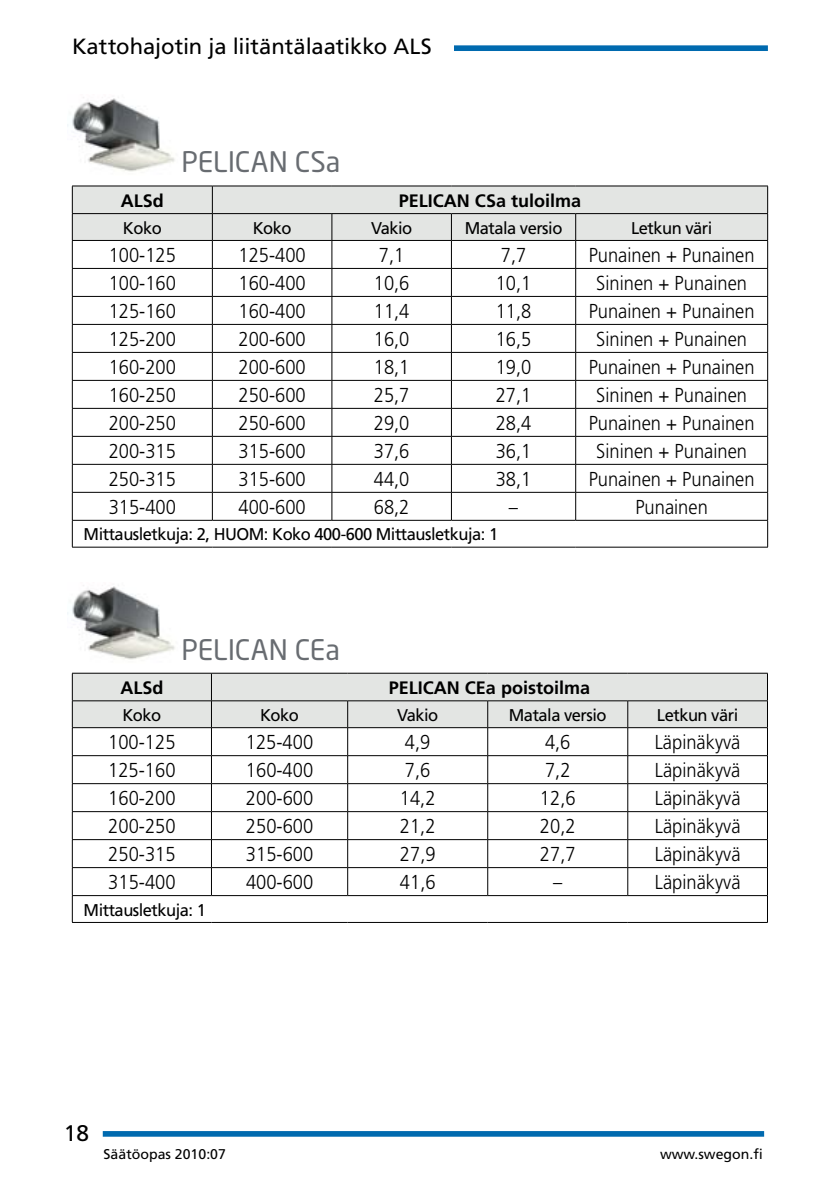
<style>
.page{position:relative;width:840px;height:1191px;background:#fff}
.page>*{position:absolute;margin:0;border:0;box-sizing:border-box;transform-origin:0 0}
.t1{font:28px "Neo Sans Std";color:#686c71}
.t2{font:22.6px "Frutiger";color:#000}
.t3{font:22px "Frutiger";letter-spacing:-.005em;color:#000}
.t4{font:300 20.2px "Frutiger";color:#000;scale:.91 1}
.t5{font:700 18px "Frutiger";color:#000}
.t6{font:17px "Frutiger";letter-spacing:-.03em;color:#000}
.t7{font:14.2px "Frutiger";color:#000}
</style>
<div class="page">
<div style="left:103px;top:1131px;width:660px;height:5px;background:#006aaf"></div>
<div style="left:72px;top:45px;width:695px;height:6px;background:#006aaf"></div>
<div style="left:72px;top:37px;width:381px;height:28px;background:#fff"></div>
<svg style="left:72px;top:186px;width:695px;height:361px"></svg>
<hr style="left:72px;top:547px;width:140px;height:1px;background:#000">
<hr style="left:212px;top:547px;width:120px;height:1px;background:#000">
<hr style="left:332px;top:547px;width:119px;height:1px;background:#000">
<hr style="left:451px;top:547px;width:124px;height:1px;background:#000">
<hr style="left:575px;top:547px;width:192px;height:1px;background:#000">
<svg style="left:72px;top:673px;width:695px;height:249px"></svg>
<hr style="left:72px;top:922px;width:139px;height:1px;background:#000">
<hr style="left:211px;top:922px;width:136px;height:1px;background:#000">
<hr style="left:347px;top:922px;width:140px;height:1px;background:#000">
<hr style="left:487px;top:922px;width:140px;height:1px;background:#000">
<hr style="left:627px;top:922px;width:140px;height:1px;background:#000">
<img style="left:67px;top:97px;width:108px;height:75px">
<img style="left:67px;top:585px;width:108px;height:75px">
<p class="t3" style="left:72px;top:33px;width:361px">Kattohajotin ja liitäntälaatikko ALS</p>
<h1 class="t1" style="left:181px;top:144px;width:160px">PELICAN CSa</h1>
<p class="t5" style="left:121px;top:190px;width:45px">ALSd</p>
<p class="t5" style="left:398px;top:190px;width:184px">PELICAN CSa tuloilma</p>
<p class="t6" style="left:123px;top:218px;width:40px">Koko</p>
<p class="t6" style="left:252px;top:218px;width:40px">Koko</p>
<p class="t6" style="left:371px;top:218px;width:43px">Vakio</p>
<p class="t6" style="left:464px;top:218px;width:99px">Matala versio</p>
<p class="t6" style="left:630px;top:218px;width:83px">Letkun väri</p>
<p class="t4" style="left:109px;top:243px;width:75px">100-125</p>
<p class="t4" style="left:238px;top:243px;width:75px">125-400</p>
<p class="t4" style="left:378px;top:243px;width:29px">7,1</p>
<p class="t4" style="left:500px;top:243px;width:29px">7,7</p>
<p class="t4" style="left:588px;top:243px;width:184px">Punainen + Punainen</p>
<p class="t4" style="left:109px;top:271px;width:75px">100-160</p>
<p class="t4" style="left:238px;top:271px;width:75px">160-400</p>
<p class="t4" style="left:373px;top:271px;width:41px">10,6</p>
<p class="t4" style="left:495px;top:271px;width:41px">10,1</p>
<p class="t4" style="left:596px;top:271px;width:167px">Sininen + Punainen</p>
<p class="t4" style="left:109px;top:299px;width:75px">125-160</p>
<p class="t4" style="left:238px;top:299px;width:75px">160-400</p>
<p class="t4" style="left:373px;top:299px;width:41px">11,4</p>
<p class="t4" style="left:495px;top:299px;width:41px">11,8</p>
<p class="t4" style="left:588px;top:299px;width:184px">Punainen + Punainen</p>
<p class="t4" style="left:109px;top:327px;width:75px">125-200</p>
<p class="t4" style="left:238px;top:327px;width:75px">200-600</p>
<p class="t4" style="left:373px;top:327px;width:41px">16,0</p>
<p class="t4" style="left:495px;top:327px;width:41px">16,5</p>
<p class="t4" style="left:596px;top:327px;width:167px">Sininen + Punainen</p>
<p class="t4" style="left:109px;top:355px;width:75px">160-200</p>
<p class="t4" style="left:238px;top:355px;width:75px">200-600</p>
<p class="t4" style="left:373px;top:355px;width:41px">18,1</p>
<p class="t4" style="left:495px;top:355px;width:41px">19,0</p>
<p class="t4" style="left:588px;top:355px;width:184px">Punainen + Punainen</p>
<p class="t4" style="left:109px;top:383px;width:75px">160-250</p>
<p class="t4" style="left:238px;top:383px;width:75px">250-600</p>
<p class="t4" style="left:373px;top:383px;width:41px">25,7</p>
<p class="t4" style="left:495px;top:383px;width:41px">27,1</p>
<p class="t4" style="left:596px;top:383px;width:167px">Sininen + Punainen</p>
<p class="t4" style="left:109px;top:411px;width:75px">200-250</p>
<p class="t4" style="left:238px;top:411px;width:75px">250-600</p>
<p class="t4" style="left:373px;top:411px;width:41px">29,0</p>
<p class="t4" style="left:495px;top:411px;width:41px">28,4</p>
<p class="t4" style="left:588px;top:411px;width:184px">Punainen + Punainen</p>
<p class="t4" style="left:109px;top:439px;width:75px">200-315</p>
<p class="t4" style="left:238px;top:439px;width:75px">315-600</p>
<p class="t4" style="left:373px;top:439px;width:41px">37,6</p>
<p class="t4" style="left:495px;top:439px;width:41px">36,1</p>
<p class="t4" style="left:596px;top:439px;width:167px">Sininen + Punainen</p>
<p class="t4" style="left:109px;top:467px;width:75px">250-315</p>
<p class="t4" style="left:238px;top:467px;width:75px">315-600</p>
<p class="t4" style="left:373px;top:467px;width:41px">44,0</p>
<p class="t4" style="left:495px;top:467px;width:41px">38,1</p>
<p class="t4" style="left:588px;top:467px;width:184px">Punainen + Punainen</p>
<p class="t4" style="left:109px;top:495px;width:75px">315-400</p>
<p class="t4" style="left:238px;top:495px;width:75px">400-600</p>
<p class="t4" style="left:373px;top:495px;width:41px">68,2</p>
<p class="t4" style="left:508px;top:495px;width:12px">–</p>
<p class="t4" style="left:635px;top:495px;width:81px">Punainen</p>
<p class="t6" style="left:84px;top:524px;width:416px">Mittausletkuja: 2, HUOM: Koko 400-600 Mittausletkuja: 1</p>
<h1 class="t1" style="left:181px;top:632px;width:160px">PELICAN CEa</h1>
<p class="t5" style="left:120px;top:677px;width:45px">ALSd</p>
<p class="t5" style="left:388px;top:677px;width:203px">PELICAN CEa poistoilma</p>
<p class="t6" style="left:122px;top:705px;width:40px">Koko</p>
<p class="t6" style="left:260px;top:705px;width:40px">Koko</p>
<p class="t6" style="left:397px;top:705px;width:43px">Vakio</p>
<p class="t6" style="left:508px;top:705px;width:99px">Matala versio</p>
<p class="t6" style="left:656px;top:705px;width:83px">Letkun väri</p>
<p class="t4" style="left:108px;top:730px;width:75px">100-125</p>
<p class="t4" style="left:246px;top:730px;width:75px">125-400</p>
<p class="t4" style="left:405px;top:730px;width:29px">4,9</p>
<p class="t4" style="left:544px;top:730px;width:29px">4,6</p>
<p class="t4" style="left:654px;top:730px;width:95px">Läpinäkyvä</p>
<p class="t4" style="left:108px;top:758px;width:75px">125-160</p>
<p class="t4" style="left:246px;top:758px;width:75px">160-400</p>
<p class="t4" style="left:405px;top:758px;width:29px">7,6</p>
<p class="t4" style="left:544px;top:758px;width:29px">7,2</p>
<p class="t4" style="left:654px;top:758px;width:95px">Läpinäkyvä</p>
<p class="t4" style="left:108px;top:786px;width:75px">160-200</p>
<p class="t4" style="left:246px;top:786px;width:75px">200-600</p>
<p class="t4" style="left:399px;top:786px;width:41px">14,2</p>
<p class="t4" style="left:539px;top:786px;width:41px">12,6</p>
<p class="t4" style="left:654px;top:786px;width:95px">Läpinäkyvä</p>
<p class="t4" style="left:108px;top:814px;width:75px">200-250</p>
<p class="t4" style="left:246px;top:814px;width:75px">250-600</p>
<p class="t4" style="left:399px;top:814px;width:41px">21,2</p>
<p class="t4" style="left:539px;top:814px;width:41px">20,2</p>
<p class="t4" style="left:654px;top:814px;width:95px">Läpinäkyvä</p>
<p class="t4" style="left:108px;top:842px;width:75px">250-315</p>
<p class="t4" style="left:246px;top:842px;width:75px">315-600</p>
<p class="t4" style="left:399px;top:842px;width:41px">27,9</p>
<p class="t4" style="left:539px;top:842px;width:41px">27,7</p>
<p class="t4" style="left:654px;top:842px;width:95px">Läpinäkyvä</p>
<p class="t4" style="left:108px;top:870px;width:75px">315-400</p>
<p class="t4" style="left:246px;top:870px;width:75px">400-600</p>
<p class="t4" style="left:400px;top:870px;width:41px">41,6</p>
<p class="t4" style="left:553px;top:870px;width:12px">–</p>
<p class="t4" style="left:654px;top:870px;width:95px">Läpinäkyvä</p>
<p class="t6" style="left:84px;top:899px;width:124px">Mittausletkuja: 1</p>
<p class="t2" style="left:64px;top:1119px;width:27px">18</p>
<p class="t7" style="left:103px;top:1145px;width:124px">Säätöopas 2010:07</p>
<p class="t7" style="left:659px;top:1145px;width:104px">www.swegon.fi</p>
</div>
